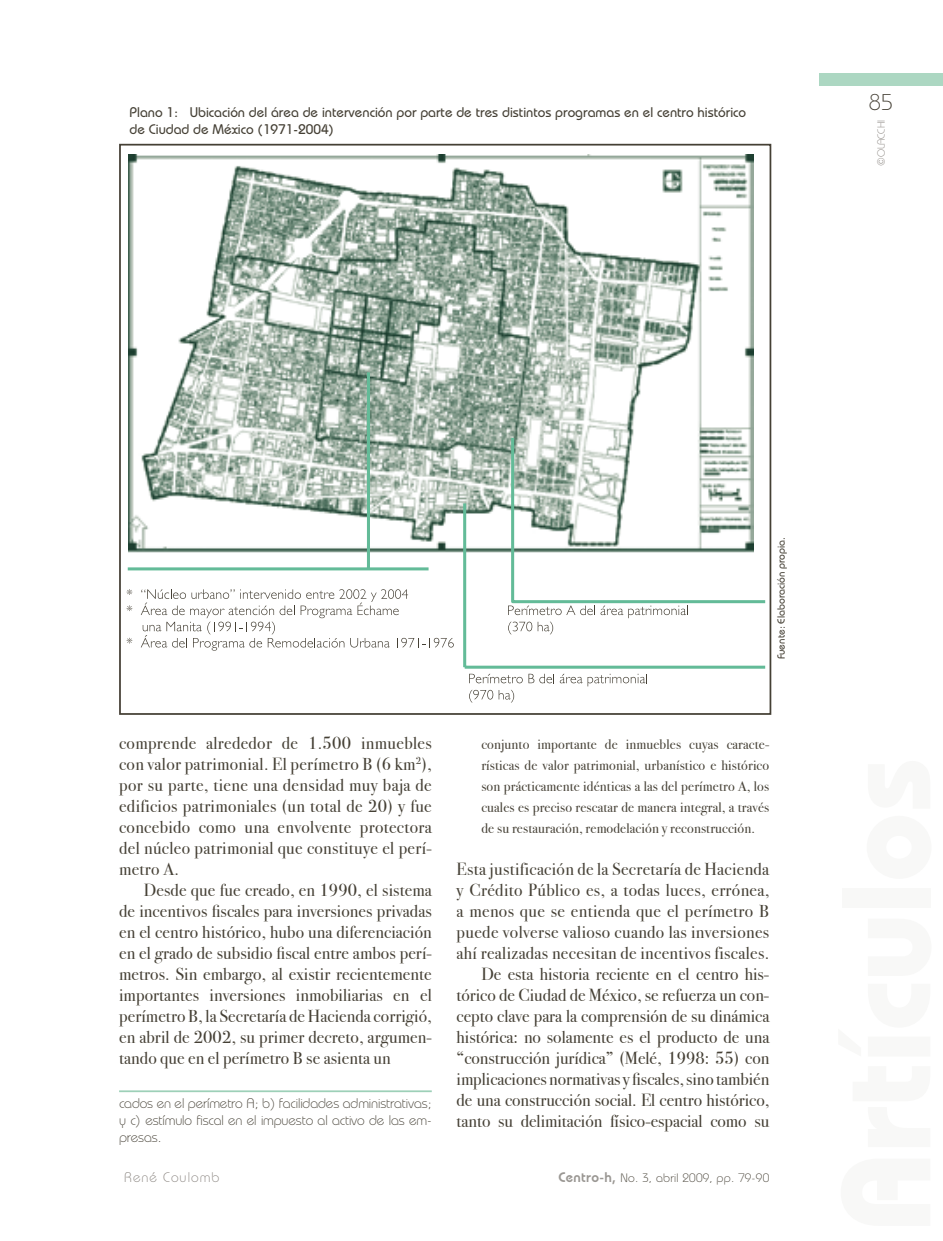
<style>
.page{position:relative;width:943px;height:1241px;background:#fff}
.page>*{position:absolute;margin:0;border:0;box-sizing:border-box;transform-origin:0 0}
.t1{font:300 22.75px "Bauhaus IT Cby BT";color:#454035}
.t2{font:17.5px/21px "Bodoni Svty Two ITCTT Book";color:#454035;text-align:justify}
.t3{font:14px/21px "Bodoni Svty Two ITCTT Book";letter-spacing:.01em;color:#454035;text-align:justify}
.t4{font:500 14px/16.8px "Bauhaus IT Cby BT";color:#454035}
.t5{font:300 14px/16.8px "Bauhaus IT Cby BT";letter-spacing:-.01em;color:#454035;text-align:justify}
.t6{font:300 14px "Bauhaus IT Cby BT";letter-spacing:.075em;color:#8a8580}
.t7{font:300 12.25px "Bauhaus IT Cby BT";letter-spacing:.02em;color:#454035}
.t8{font:500 10.5px "Bauhaus IT Cby BT";color:#454035}
.t9{font:300 10.5px "Bauhaus IT Cby BT";color:#8a8580}
.s1{font-weight:600;font-size:14px;color:#9a9793}
</style>
<div class="page">
<div style="left:819px;top:73px;width:124px;height:12px;background:#acd7c2"></div>
<hr style="left:119px;top:1090px;width:313px;height:1px;background:#9dd0b8">
<img style="left:129px;top:154px;width:624px;height:215px">
<svg style="left:469px;top:673px;width:53px;height:10px"></svg>
<svg style="left:528px;top:673px;width:26px;height:10px"></svg>
<svg style="left:560px;top:673px;width:87px;height:13px"></svg>
<svg style="left:469px;top:689px;width:45px;height:13px"></svg>
<svg style="left:127px;top:369px;width:638px;height:300px"></svg>
<p class="t4" style="left:130px;top:103px;width:618px">Plano 1: Ubicación del área de intervención por parte de tres distintos programas en el centro histórico de Ciudad de México (1971-2004)</p>
<h1 class="t1" style="left:868px;top:88px;width:26px">85</h1>
<p class="t9" style="left:874px;top:166px;width:47px;rotate:-90deg">©OLACCHI</p>
<p class="t8" style="left:774px;top:659px;width:123px;rotate:-90deg">Fuente: Elaboración propia.</p>
<p class="t2" style="left:119px;top:730px;width:314px">comprende alrededor de 1.500 inmuebles con valor patrimonial. El perímetro B (6 km<sup>2</sup>), por su parte, tiene una densidad muy baja de edificios patrimoniales (un total de 20) y fue concebido como una envolvente protectora del núcleo patrimonial que constituye el perí&shy;metro A.</p>
<p class="t2" style="left:119px;top:877px;width:314px;text-indent:25px">Desde que fue creado, en 1990, el sistema de incentivos fiscales para inversiones privadas en el centro histórico, hubo una diferenciación en el grado de subsidio fiscal entre ambos perí&shy;metros. Sin embargo, al existir recientemente importantes inversiones inmobiliarias en el perímetro B, la Secretaría de Hacienda corrigió, en abril de 2002, su primer decreto, argumen&shy;tando que en el perímetro B se asienta un</p>
<p class="t5" style="left:119px;top:1094px;width:314px">cados en el perímetro A; b) facilidades administrativas; y c) estímulo fiscal en el impuesto al activo de las em&shy;presas.</p>
<p class="t3" style="left:481px;top:731px;width:289px">conjunto importante de inmuebles cuyas caracte&shy;rísticas de valor patrimonial, urbanístico e histórico son prácticamente idénticas a las del perímetro A, los cuales es preciso rescatar de manera integral, a través de su restauración, remodelación y reconstrucción.</p>
<p class="t2" style="left:456px;top:856px;width:314px;text-align:right">Esta justificación de la Secretaría de Hacienda y Crédito Público es, a todas luces, errónea, a menos que se entienda que el perímetro B puede volverse valioso cuando las inversiones ahí realizadas necesitan de incentivos fiscales.<br>De esta historia reciente en el centro his&shy;tórico de Ciudad de México, se refuerza un con&shy;cepto clave para la comprensión de su dinámica histórica: no solamente es el producto de una “construcción jurídica” (Melé, 1998: 55) con implicaciones normativas y fiscales, sino también de una construcción social. El centro histórico, tanto su delimitación físico-espacial como su</p>
<p class="t6" style="left:124px;top:1168px;width:97px">René Coulomb</p>
<p class="t7" style="left:558px;top:1170px;width:212px"><span class="s1">Centro-h,</span> No. 3, abril 2009, pp. 79-90</p>
</div>
